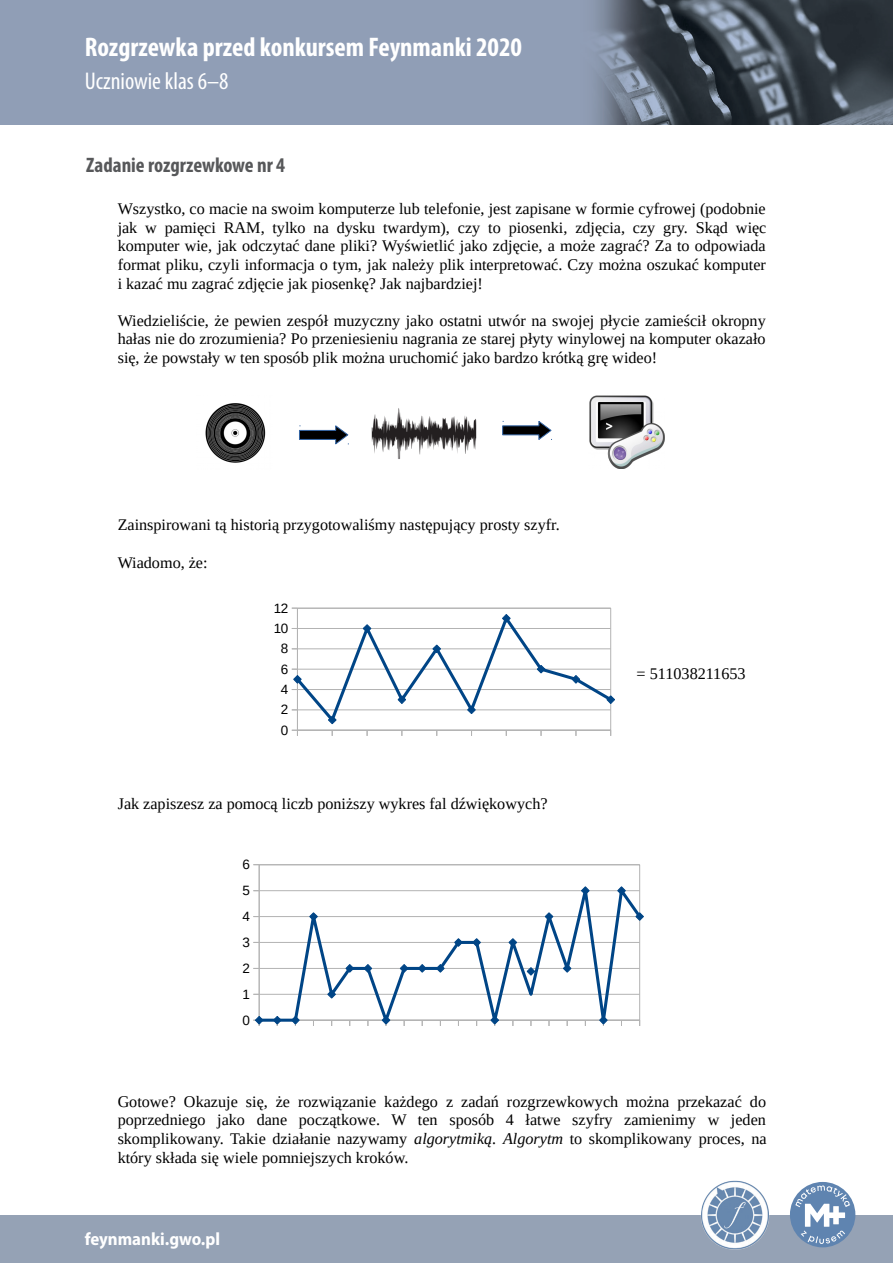
<style>
.page{position:relative;width:893px;height:1263px;background:#fff}
.page>*{position:absolute;margin:0;border:0;box-sizing:border-box;transform-origin:0 0}
.t1{font:700 condensed 27px "Myriad Pro";color:#fff}
.t2{font:condensed 24.3px "Myriad Pro";color:#fff}
.t3{font:700 condensed 21px "Myriad Pro";color:#57585a}
.t4{font:700 semi-condensed 18px "Myriad Pro";color:#fff}
.t5{font:16.2px/18.6px "Liberation Serif";color:#000;text-align:justify}
.t6{font:13.5px "Liberation Sans";color:#000}
.s1{font-style:italic}
</style>
<div class="page">
<img style="left:0;top:0;width:893px;height:124px">
<div style="left:0;top:1215px;width:893px;height:48px;background:#95a2b5"></div>
<div style="left:790px;top:1182px;width:65px;height:65px;background:#5f84b0;border-radius:50%"></div>
<svg style="left:795px;top:1185px;width:55px;height:59px"></svg>
<img style="left:701px;top:1180px;width:69px;height:70px">
<img style="left:205px;top:403px;width:61px;height:60px">
<svg style="left:299px;top:425px;width:50px;height:20px"></svg>
<img style="left:371px;top:408px;width:106px;height:51px">
<svg style="left:502px;top:421px;width:50px;height:19px"></svg>
<img style="left:589px;top:395px;width:76px;height:74px">
<svg style="left:258px;top:865px;width:382px;height:9px"></svg>
<hr style="left:259px;top:864px;width:381px;height:1px;background:#b3b3b3">
<hr style="left:259px;top:865px;width:1px;height:155px;background:#b3b3b3">
<svg style="left:256px;top:874px;width:385px;height:152px"></svg>
<svg style="left:253px;top:1016px;width:11px;height:10px"></svg>
<svg style="left:273px;top:1016px;width:9px;height:10px"></svg>
<svg style="left:291px;top:1016px;width:9px;height:10px"></svg>
<svg style="left:309px;top:912px;width:9px;height:9px"></svg>
<svg style="left:327px;top:990px;width:9px;height:9px"></svg>
<svg style="left:345px;top:964px;width:9px;height:9px"></svg>
<svg style="left:363px;top:964px;width:9px;height:9px"></svg>
<svg style="left:381px;top:1016px;width:10px;height:10px"></svg>
<svg style="left:399px;top:964px;width:10px;height:9px"></svg>
<svg style="left:418px;top:964px;width:9px;height:9px"></svg>
<svg style="left:436px;top:964px;width:9px;height:9px"></svg>
<svg style="left:454px;top:938px;width:9px;height:9px"></svg>
<svg style="left:472px;top:938px;width:9px;height:9px"></svg>
<svg style="left:490px;top:1016px;width:9px;height:10px"></svg>
<svg style="left:508px;top:938px;width:9px;height:9px"></svg>
<svg style="left:526px;top:967px;width:9px;height:9px"></svg>
<svg style="left:544px;top:912px;width:10px;height:9px"></svg>
<svg style="left:563px;top:964px;width:9px;height:9px"></svg>
<svg style="left:581px;top:886px;width:9px;height:9px"></svg>
<svg style="left:599px;top:1016px;width:9px;height:10px"></svg>
<svg style="left:617px;top:886px;width:9px;height:9px"></svg>
<svg style="left:635px;top:912px;width:9px;height:9px"></svg>
<svg style="left:292px;top:607px;width:323px;height:129px"></svg>
<p class="t1" style="left:85px;top:30px;width:439px">Rozgrzewka przed konkursem Feynmanki 2020</p>
<p class="t2" style="left:85px;top:67px;width:145px">Uczniowie klas 6–8</p>
<p class="t3" style="left:86px;top:152px;width:200px">Zadanie rozgrzewkowe nr 4</p>
<p class="t5" style="left:118px;top:201px;width:650px">Wszystko, co macie na swoim komputerze lub telefonie, jest zapisane w formie cyfrowej (podobnie jak w pamięci RAM, tylko na dysku twardym), czy to piosenki, zdjęcia, czy gry. Skąd więc komputer wie, jak odczytać dane pliki? Wyświetlić jako zdjęcie, a może zagrać? Za to odpowiada format pliku, czyli informacja o tym, jak należy plik interpretować. Czy można oszukać komputer i kazać mu zagrać zdjęcie jak piosenkę? Jak najbardziej!</p>
<p class="t5" style="left:118px;top:313px;width:650px">Wiedzieliście, że pewien zespół muzyczny jako ostatni utwór na swojej płycie zamieścił okropny hałas nie do zrozumienia? Po przeniesieniu nagrania ze starej płyty winylowej na komputer okazało się, że powstały w ten sposób plik można uruchomić jako bardzo krótką grę wideo!</p>
<p class="t5" style="left:118px;top:517px;width:443px">Zainspirowani tą historią przygotowaliśmy następujący prosty szyfr.</p>
<p class="t5" style="left:118px;top:554px;width:91px">Wiadomo, że:</p>
<p class="t6" style="left:274px;top:600px;width:16px">12</p>
<p class="t6" style="left:274px;top:620px;width:16px">10</p>
<p class="t6" style="left:281px;top:641px;width:9px">8</p>
<p class="t6" style="left:281px;top:661px;width:9px">6</p>
<p class="t6" style="left:281px;top:681px;width:9px">4</p>
<p class="t6" style="left:281px;top:702px;width:9px">2</p>
<p class="t6" style="left:281px;top:722px;width:9px">0</p>
<p class="t5" style="left:118px;top:796px;width:431px">Jak zapiszesz za pomocą liczb poniższy wykres fal dźwiękowych?</p>
<p class="t6" style="left:243px;top:857px;width:9px">6</p>
<p class="t6" style="left:243px;top:883px;width:9px">5</p>
<p class="t6" style="left:243px;top:908px;width:9px">4</p>
<p class="t6" style="left:243px;top:934px;width:9px">3</p>
<p class="t6" style="left:243px;top:960px;width:9px">2</p>
<p class="t6" style="left:243px;top:986px;width:9px">1</p>
<p class="t6" style="left:243px;top:1012px;width:9px">0</p>
<p class="t5" style="left:637px;top:666px;width:110px">= 511038211653</p>
<p class="t5" style="left:118px;top:1093px;width:650px">Gotowe? Okazuje się, że rozwiązanie każdego z zadań rozgrzewkowych można przekazać do poprzedniego jako dane początkowe. W ten sposób 4 łatwe szyfry zamienimy w jeden skomplikowany. Takie działanie nazywamy <span class="s1">algorytmiką. Algorytm</span> to skomplikowany proces, na który składa się wiele pomniejszych kroków.</p>
<p class="t4" style="left:85px;top:1229px;width:137px">feynmanki.gwo.pl</p>
</div>
